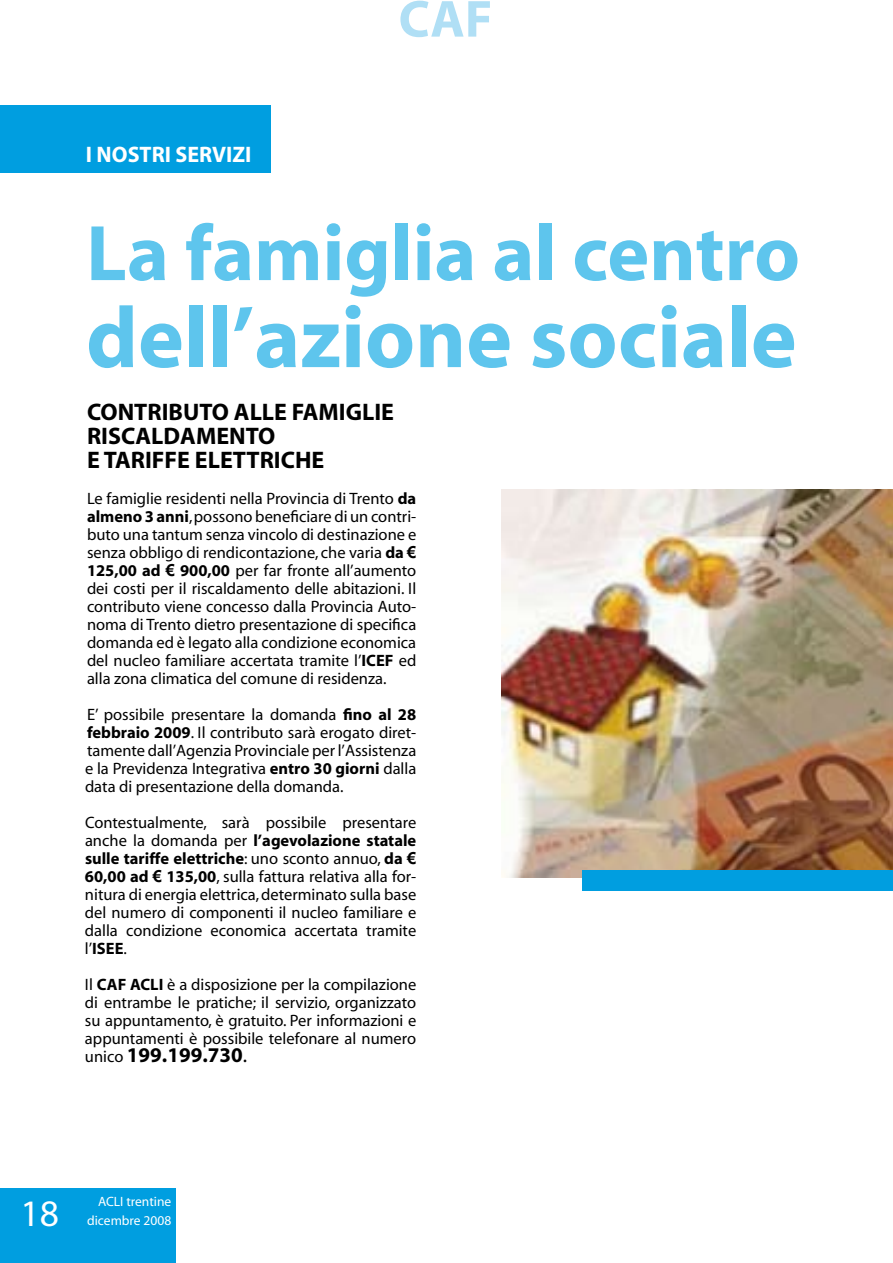
<style>
.page{position:relative;width:893px;height:1263px;background:#fff}
.page>*{position:absolute;margin:0;border:0;box-sizing:border-box;transform-origin:0 0}
.t1{font:700 87px "Myriad";color:#5ec5ed}
.t2{font:700 79.5px "Myriad";color:#5ec5ed}
.t3{font:700 52.5px "Myriad";color:#b0dff5}
.t4{font:37.5px "Myriad";color:#fff}
.t5{font:700 24px/24px "Myriad";color:#000}
.t6{font:700 22.5px "Myriad";color:#fff}
.t7{font:700 21px "Myriad";color:#000}
.t8{font:16.5px/18px "Myriad";color:#000;text-align:justify}
.t9{font:13.5px/19.5px "Myriad";color:#fff;text-align:right}
.s1{font-weight:700}
.s2{font-family:"Arial";font-weight:700}
.s3{font-weight:400;font-size:16.5px}
.s4{font-weight:400}
</style>
<div class="page">
<div style="left:0;top:1188px;width:176px;height:75px;background:#009ee0"></div>
<div style="left:0;top:105px;width:270px;height:68px;background:#009ee0"></div>
<img style="left:501px;top:489px;width:392px;height:389px">
<div style="left:583px;top:871px;width:310px;height:20px;background:#009ee0"></div>
<h3 class="t6" style="left:86px;top:143px;width:167px">I NOSTRI SERVIZI</h3>
<h3 class="t3" style="left:399px;top:-8px;width:95px">CAF</h3>
<h2 class="t2" style="left:86px;top:212px;width:715px">La famiglia al centro</h2>
<h1 class="t1" style="left:86px;top:293px;width:712px">dell’azione sociale</h1>
<h3 class="t5" style="left:87px;top:401px;width:309px">CONTRIBUTO ALLE FAMIGLIE<br>RISCALDAMENTO<br>E TARIFFE ELETTRICHE</h3>
<p class="t8" style="left:87px;top:490px;width:331px">Le famiglie residenti nella Provincia di Trento <span class="s1">da almeno 3 anni</span>, possono beneficiare di un contri&shy;buto una tantum senza vincolo di destinazione e senza obbligo di rendicontazione, che varia <span class="s1">da</span> <span class="s2">€ </span><span class="s1">125,00 ad</span> <span class="s2">€</span> <span class="s1">900,00</span> per far fronte all’aumento dei costi per il riscaldamento delle abitazioni. Il contributo viene concesso dalla Provincia Auto&shy;noma di Trento dietro presentazione di specifica domanda ed è legato alla condizione economica del nucleo familiare accertata tramite l’<span class="s1">ICEF</span> ed alla zona climatica del comune di residenza.</p>
<p class="t8" style="left:85px;top:706px;width:333px">E’ possibile presentare la domanda <span class="s1">fino al 28 febbraio 2009</span>. Il contributo sarà erogato diret&shy;tamente dall’Agenzia Provinciale per l’Assistenza e la Previdenza Integrativa <span class="s1">entro 30 giorni</span> dalla data di presentazione della domanda.</p>
<p class="t8" style="left:85px;top:814px;width:333px">Contestualmente, sarà possibile presentare anche la domanda per <span class="s1">l’agevolazione statale sulle tariffe elettriche</span>: uno sconto annuo, <span class="s1">da</span> <span class="s2">€ </span><span class="s1">60,00 ad</span> <span class="s2">€</span> <span class="s1">135,00</span>, sulla fattura relativa alla for&shy;nitura di energia elettrica, determinato sulla base del numero di componenti il nucleo familiare e dalla condizione economica accertata tramite l’<span class="s1">ISEE</span>.</p>
<p class="t8" style="left:85px;top:976px;width:333px">Il <span class="s1">CAF ACLI</span> è a disposizione per la compilazione di entrambe le pratiche; il servizio, organizzato su appuntamento, è gratuito. Per informazioni e appuntamenti è possibile telefonare al numero</p>
<p class="t7" style="left:85px;top:1044px;width:164px"><span class="s3">unico</span> 199.199.730<span class="s4">.</span></p>
<h3 class="t4" style="left:20px;top:1194px;width:40px">18</h3>
<p class="t9" style="left:87px;top:1192px;width:86px">ACLI trentine dicembre 2008</p>
</div>
